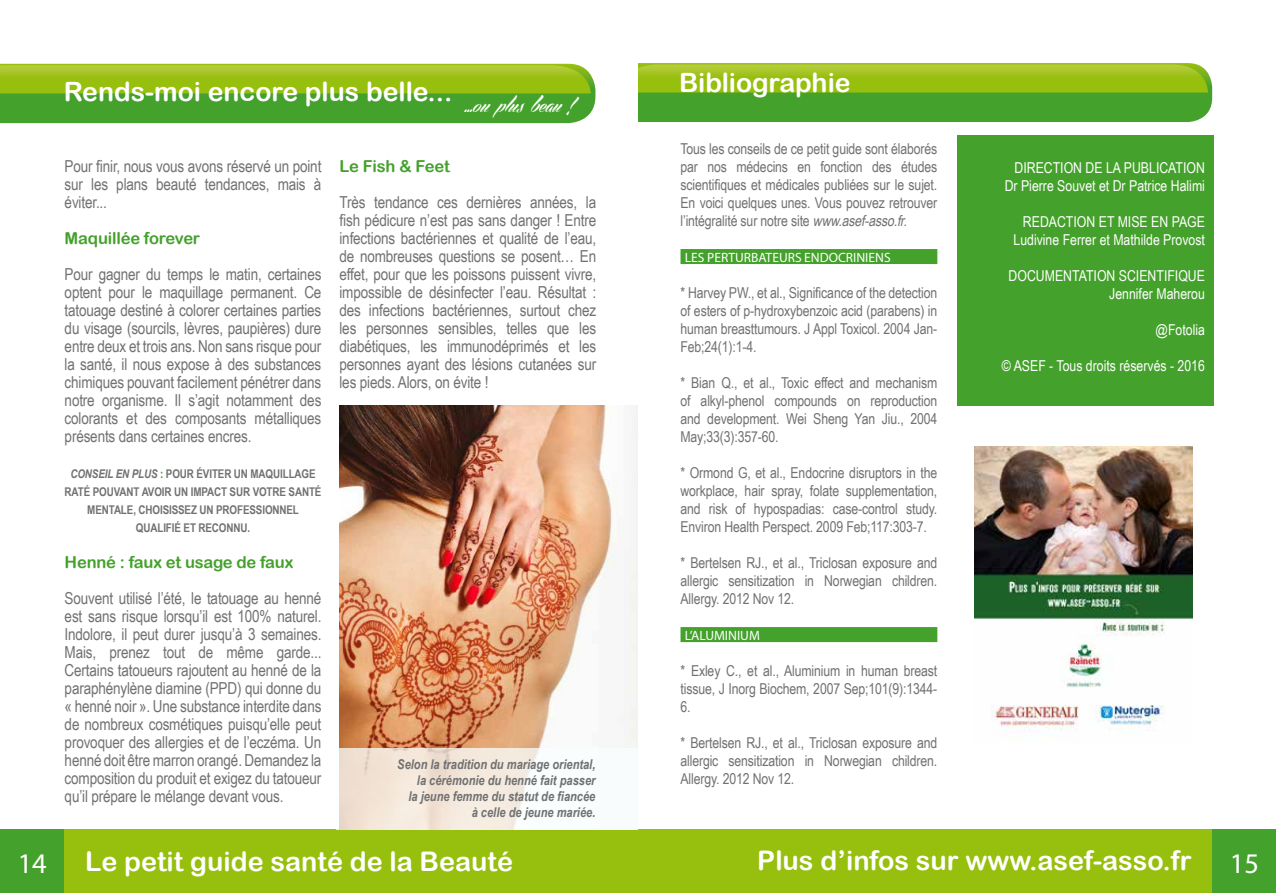
<style>
.page{position:relative;width:1276px;height:893px;background:#fff}
.page>*{position:absolute;margin:0;border:0;box-sizing:border-box;transform-origin:0 0}
.t1{font:28.5px "Myriad Pro";color:#fff}
.t2{font:27px "Arial Rounded MT Bold";color:#fff}
.t3{font:26.7px "Arial Rounded MT Bold";color:#fff}
.t4{font:24px "Echinos Park Script PERSONALUSEON";color:#fff}
.t5{font:16.5px/18px "Arial Narrow";letter-spacing:-.01em;color:#707172;text-align:justify}
.t6{font:16.5px "Arial Rounded MT Bold";letter-spacing:-.01em;color:#44a12b}
.t7{font:15px/18px "Arial Narrow";letter-spacing:-.01em;color:#707172;text-align:justify}
.t8{font:15px/18px "Arial Narrow";color:#fff;text-align:right}
.t9{font:italic 700 13.5px/16.2px "Arial Narrow";color:#707172;text-align:right}
.t10{font:13.5px "Myriad Pro";color:#fff}
.t11{font:700 12px "Arial Narrow";letter-spacing:-.01em;color:#707172}
.t12{font:italic 700 12px "Arial Narrow";color:#707172}
.s1{font-style:italic}
.s2{color:#44a12b}
</style>
<div class="page">
<div style="left:64px;top:829px;width:574px;height:64px;background:#97bf0d"></div>
<div style="left:638px;top:829px;width:574px;height:64px;background:#97bf0d"></div>
<div style="left:0;top:829px;width:64px;height:64px;background:#44a12b"></div>
<div style="left:1212px;top:829px;width:64px;height:64px;background:#44a12b"></div>
<svg style="left:0;top:64px;width:595px;height:59px;background:#71b123"></svg>
<img style="left:339px;top:406px;width:299px;height:342px">
<svg style="left:339px;top:748px;width:201px;height:81px;background:#f2e7db"></svg>
<svg style="left:638px;top:63px;width:574px;height:59px;background:#72b123"></svg>
<div style="left:680px;top:249px;width:257px;height:15px;background:#44a12b"></div>
<div style="left:680px;top:627px;width:257px;height:15px;background:#44a12b"></div>
<div style="left:957px;top:136px;width:256px;height:270px;background:#44a12b"></div>
<img style="left:975px;top:446px;width:217px;height:285px">
<h3 class="t3" style="left:64px;top:76px;width:390px">Rends-moi encore plus belle...</h3>
<h3 class="t4" style="left:465px;top:90px;width:111px">...ou plus beau !</h3>
<p class="t5" style="left:65px;top:156px;width:258px">Pour finir, nous vous avons réservé un point sur les plans beauté tendances, mais à éviter...</p>
<p class="t6" style="left:65px;top:228px;width:137px">Maquillée forever</p>
<p class="t5" style="left:65px;top:264px;width:258px">Pour gagner du temps le matin, certaines optent pour le maquillage permanent. Ce tatouage destiné à colorer certaines parties du visage (sourcils, lèvres, paupières) dure entre deux et trois ans. Non sans risque pour la santé, il nous expose à des substances chimiques pouvant facilement pénétrer dans notre organisme. Il s’agit notamment des colorants et des composants métalliques présents dans certaines encres.</p>
<p class="t12" style="left:70px;top:464px;width:28px">conseil</p>
<p class="t11" style="left:116px;top:464px;width:144px"><span class="s1">en plus</span> <span class="s2">:</span> POUR ÉVITER UN MAQ</p>
<p class="t11" style="left:273px;top:464px;width:44px">UILLAGE</p>
<p class="t11" style="left:65px;top:482px;width:258px">RATÉ POUVANT AVOIR UN IMPACT SUR VOTRE SANTÉ</p>
<p class="t11" style="left:87px;top:500px;width:210px">MENTALE, CHOISISSEZ UN PROFESSIONNEL</p>
<p class="t11" style="left:136px;top:518px;width:116px">QUALIFIÉ ET RECONNU.</p>
<p class="t6" style="left:65px;top:552px;width:230px">Henné : faux et usage de faux</p>
<p class="t5" style="left:65px;top:588px;width:258px">Souvent utilisé l’été, le tatouage au henné est sans risque lorsqu’il est 100% naturel.<br>Indolore, il peut durer jusqu’à 3 semaines.<br>Mais, prenez tout de même garde...<br>Certains tatoueurs rajoutent au henné de la paraphénylène diamine (PPD) qui donne du « henné noir ». Une substance interdite dans de nombreux cosmétiques puisqu’elle peut provoquer des allergies et de l’eczéma. Un henné doit être marron orangé. Demandez la composition du produit et exigez du tatoueur qu’il prépare le mélange devant vous.</p>
<p class="t6" style="left:339px;top:156px;width:112px">Le Fish &amp; Feet</p>
<p class="t5" style="left:339px;top:192px;width:258px">Très tendance ces dernières années, la fish pédicure n’est pas sans danger ! Entre infections bactériennes et qualité de l’eau, de nombreuses questions se posent… En effet, pour que les poissons puissent vivre, impossible de désinfecter l’eau. Résultat : des infections bactériennes, surtout chez les personnes sensibles, telles que les diabétiques, les immunodéprimés et les personnes ayant des lésions cutanées sur les pieds. Alors, on évite !</p>
<p class="t9" style="left:397px;top:755px;width:200px">Selon la tradition du mariage oriental, la cérémonie du henné fait passer<br>la jeune femme du statut de fiancée<br>à celle de jeune mariée.</p>
<h3 class="t3" style="left:679px;top:66px;width:173px">Bibliographie</h3>
<p class="t7" style="left:680px;top:139px;width:258px">Tous les conseils de ce petit guide sont élaborés par nos médecins en fonction des études scientifiques et médicales publiées sur le sujet.<br>En voici quelques unes. Vous pouvez retrouver l’intégralité sur notre site <span class="s1">www.asef-asso.fr.</span></p>
<p class="t10" style="left:685px;top:249px;width:207px">LES PERTURBATEURS ENDOCRINIENS</p>
<p class="t7" style="left:680px;top:283px;width:258px">* Harvey PW., et al., Significance of the detection of esters of p-hydroxybenzoic acid (parabens) in human breasttumours. J Appl Toxicol. 2004 Jan-Feb;24(1):1-4.</p>
<p class="t7" style="left:680px;top:373px;width:258px">* Bian Q., et al., Toxic effect and mechanism of alkyl-phenol compounds on reproduction and development. Wei Sheng Yan Jiu., 2004<br>May;33(3):357-60.</p>
<p class="t7" style="left:680px;top:463px;width:258px">* Ormond G, et al., Endocrine disruptors in the workplace, hair spray, folate supplementation, and risk of hypospadias: case-control study.<br>Environ Health Perspect. 2009 Feb;117:303-7.</p>
<p class="t7" style="left:680px;top:553px;width:258px">* Bertelsen RJ., et al., Triclosan exposure and allergic sensitization in Norwegian children.<br>Allergy. 2012 Nov 12.</p>
<p class="t10" style="left:685px;top:627px;width:76px">L’ALUMINIUM</p>
<p class="t7" style="left:680px;top:661px;width:258px">* Exley C., et al., Aluminium in human breast tissue, J Inorg Biochem, 2007 Sep;101(9):1344- 6.</p>
<p class="t7" style="left:680px;top:733px;width:258px">* Bertelsen RJ., et al., Triclosan exposure and allergic sensitization in Norwegian children.<br>Allergy. 2012 Nov 12.</p>
<p class="t8" style="left:1004px;top:158px;width:202px">DIRECTION DE LA PUBLICATION<br>Dr Pierre Souvet et Dr Patrice Halimi</p>
<p class="t8" style="left:1013px;top:212px;width:193px">REDACTION ET MISE EN PAGE<br>Ludivine Ferrer et Mathilde Provost</p>
<p class="t8" style="left:1008px;top:266px;width:198px">DOCUMENTATION SCIENTIFIQUE<br>Jennifer Maherou</p>
<p class="t8" style="left:1155px;top:320px;width:51px">@Fotolia</p>
<p class="t8" style="left:1002px;top:356px;width:205px">© ASEF - Tous droits réservés - 2016</p>
<h1 class="t1" style="left:18px;top:845px;width:31px">14</h1>
<h2 class="t2" style="left:85px;top:845px;width:429px">Le petit guide santé de la Beauté</h2>
<h2 class="t2" style="left:757px;top:845px;width:436px">Plus d’infos sur www.asef-asso.fr</h2>
<h1 class="t1" style="left:1230px;top:845px;width:31px">15</h1>
</div>
